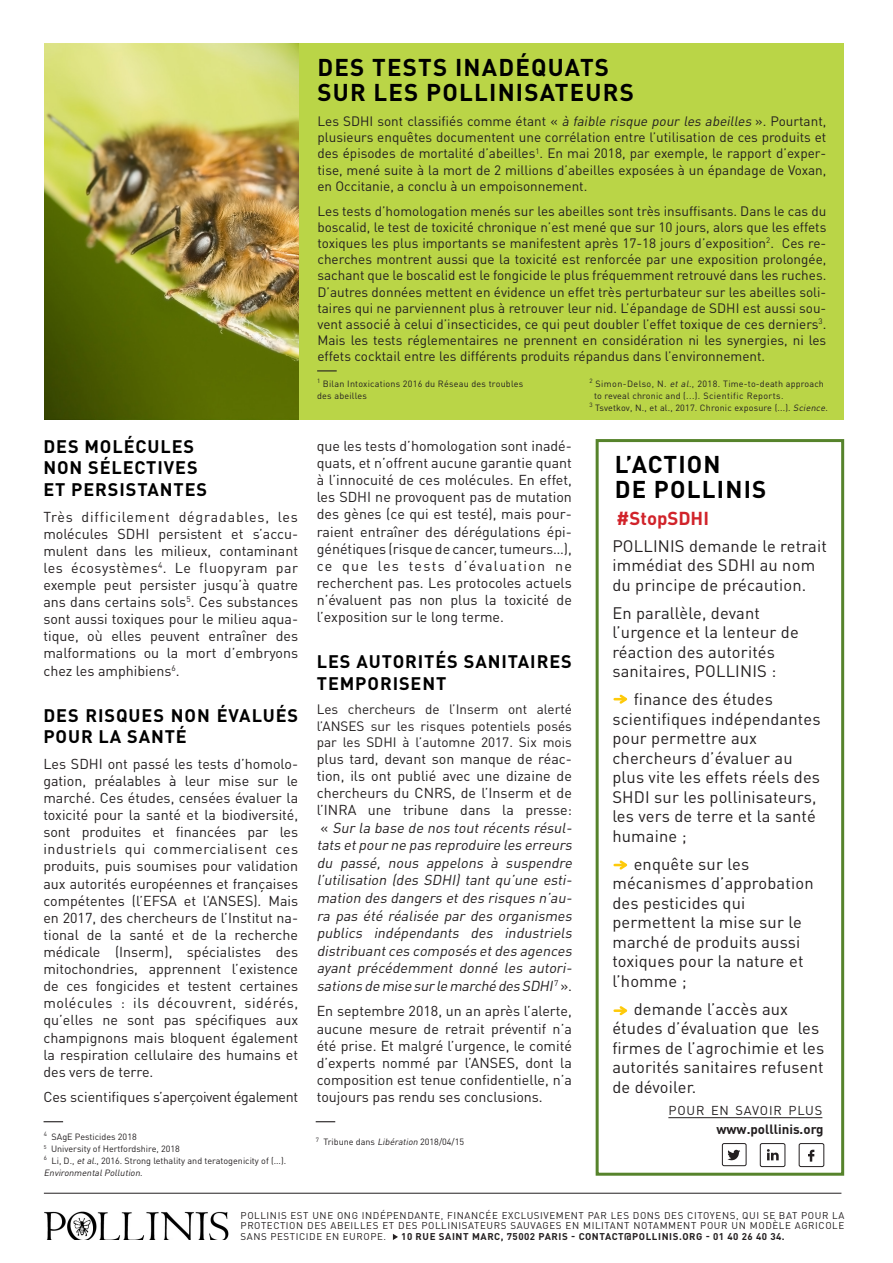
<style>
.page{position:relative;width:893px;height:1263px;background:#fff}
.page>*{position:absolute;margin:0;border:0;box-sizing:border-box;transform-origin:0 0}
.t1{font:700 24px "DINOT";letter-spacing:.05em;color:#000}
.t2{font:700 18.6px "DINOT";color:#d1232a}
.t3{font:700 18px/21.6px "DINOT";letter-spacing:.05em;color:#000}
.t4{font:16.5px/19.5px "DINOT";letter-spacing:.01em;color:#231f20}
.t5{font:14.25px/17.1px "DINOT";color:#231f20;text-align:justify}
.t6{font:italic 14.25px/17.4px "DINOT";color:#231f20}
.t7{font:14.25px "DINOT";letter-spacing:-.025em;color:#231f20}
.t8{font:13.5px/16.2px "DINOT";color:#231f20;text-align:justify}
.t9{font:700 13.35px "DINOT";color:#231f20}
.t10{font:12.75px "DINOT";letter-spacing:.07em;color:#231f20}
.t11{font:9.75px/10.5px "DINOT";letter-spacing:.06em;color:#231f20;text-align:justify}
.t12{font:700 9.75px "DINOT";letter-spacing:.06em;color:#231f20}
.t13{font:9px/12px "DINOT";letter-spacing:.01em;color:#231f20}
.t14{font:9px "DINOT";letter-spacing:.045em;color:#231f20}
.s1{font-style:italic}
.s2{font-style:normal}
</style>
<div class="page">
<img style="left:45px;top:1211px;width:183px;height:29px">
<hr style="left:44px;top:1193px;width:797px;height:1px;background:#231f20">
<div style="left:298px;top:43px;width:546px;height:377px;background:#bad547"></div>
<img style="left:44px;top:43px;width:254px;height:377px">
<svg style="left:808px;top:1150px;width:6px;height:11px"></svg>
<div style="left:799px;top:1143px;width:25px;height:24px;border:1px solid #231f20;border-radius:2px"></div>
<div style="left:760px;top:1143px;width:25px;height:24px;border:1px solid #231f20;border-radius:2px"></div>
<svg style="left:767px;top:1149px;width:12px;height:11px"></svg>
<div style="left:722px;top:1143px;width:24px;height:23px;border:1px solid #231f20;border-radius:2px"></div>
<svg style="left:727px;top:1150px;width:13px;height:10px"></svg>
<hr style="left:668px;top:1117px;width:154px;height:1px;background:#231f20">
<svg style="left:44px;top:1121px;width:19px;height:1px"></svg>
<svg style="left:316px;top:1121px;width:19px;height:1px"></svg>
<svg style="left:317px;top:370px;width:20px;height:1px"></svg>
<div style="left:596px;top:439px;width:248px;height:737px;border:3px solid #56832b"></div>
<svg style="left:615px;top:860px;width:13px;height:10px"></svg>
<svg style="left:615px;top:1006px;width:13px;height:10px"></svg>
<svg style="left:615px;top:694px;width:13px;height:10px"></svg>
<svg style="left:393px;top:1234px;width:5px;height:6px"></svg>
<p class="t3" style="left:43px;top:435px;width:165px">DES MOLÉCULES<br>NON SÉLECTIVES<br>ET PERSISTANTES</p>
<p class="t5" style="left:43px;top:507px;width:256px">Très difficilement dégradables, les molécules SDHI persistent et s’accu&shy;mulent dans les milieux, contaminant les écosystèmes<sup>4</sup>. Le fluopyram par exemple peut persister jusqu’à quatre ans dans certains sols<sup>5</sup>. Ces substances sont aussi toxiques pour le milieu aqua&shy;tique, où elles peuvent entraîner des malformations ou la mort d’embryons chez les amphibiens<sup>6</sup>.</p>
<p class="t3" style="left:43px;top:704px;width:256px">DES RISQUES NON ÉVALUÉS<br>POUR LA SANTÉ</p>
<p class="t5" style="left:43px;top:755px;width:256px">Les SDHI ont passé les tests d’homolo&shy;gation, préalables à leur mise sur le marché. Ces études, censées évaluer la toxicité pour la santé et la biodiversité, sont produites et financées par les industriels qui commercialisent ces produits, puis soumises pour validation aux autorités européennes et françaises compétentes (l’EFSA et l’ANSES). Mais en 2017, des chercheurs de l’Institut na&shy;tional de la santé et de la recherche médicale (Inserm), spécialistes des mitochondries, apprennent l’existence de ces fongicides et testent certaines molécules : ils découvrent, sidérés, qu’elles ne sont pas spécifiques aux champignons mais bloquent également la respiration cellulaire des humains et des vers de terre.</p>
<p class="t7" style="left:43px;top:1087px;width:256px">Ces scientifiques s’aperçoivent également</p>
<p class="t13" style="left:44px;top:1130px;width:94px"><sup>4</sup> SAgE Pesticides 2018</p>
<p class="t13" style="left:44px;top:1142px;width:138px"><sup>5</sup> University of Hertfordshire, 2018</p>
<p class="t13" style="left:44px;top:1154px;width:244px"><sup>6</sup> Li, D., <span class="s1">etal.</span>, 2016. Strong lethality and teratogenicity of (...).<br><span class="s1">EnvironmentalPollution</span>.</p>
<p class="t1" style="left:318px;top:51px;width:293px">DES TESTS INADÉQUATS</p>
<p class="t1" style="left:318px;top:76px;width:318px">SUR LES POLLINISATEURS</p>
<p class="t8" style="left:317px;top:112px;width:510px">Les SDHI sont classifiés comme étant « <span class="s1">à faible risque pour les abeilles</span>». Pourtant, plusieurs enquêtes documentent une corrélation entre l’utilisation de ces produits et des épisodes de mortalité d’abeilles<sup>1</sup>. En mai 2018, par exemple, le rapport d’exper&shy;tise, mené suite à la mort de 2 millions d’abeilles exposées à un épandage de Voxan, en Occitanie, a conclu à un empoisonnement.</p>
<p class="t8" style="left:317px;top:202px;width:510px">Les tests d’homologation menés sur les abeilles sont très insuffisants. Dans le cas du boscalid, le test de toxicité chronique n’est mené que sur 10 jours, alors que les effets toxiques les plus importants se manifestent après 17-18 jours d’exposition<sup>2</sup>. Ces re&shy;cherches montrent aussi que la toxicité est renforcée par une exposition prolongée, sachant que le boscalid est le fongicide le plus fréquemment retrouvé dans les ruches.<br>D’autres données mettent en évidence un effet très perturbateur sur les abeilles soli&shy;taires qui ne parviennent plus à retrouver leur nid. L’épandage de SDHI est aussi sou&shy;vent associé à celui d’insecticides, ce qui peut doubler l’effet toxique de ces derniers<sup>3</sup>.<br>Mais les tests réglementaires ne prennent en considération ni les synergies, ni les effets cocktail entre les différents produits répandus dans l’environnement.</p>
<p class="t13" style="left:317px;top:377px;width:208px"><sup>1</sup> Bilan Intoxications 2016 du Réseau des troubles</p>
<p class="t13" style="left:317px;top:389px;width:51px">des abeilles</p>
<p class="t13" style="left:589px;top:377px;width:236px"><sup>2</sup> Simon-Delso, N. <span class="s1">et al</span>., 2018. Time-to-death approach</p>
<p class="t14" style="left:594px;top:389px;width:191px">to reveal chronic and (...). Scientific Reports.</p>
<p class="t13" style="left:589px;top:401px;width:240px"><sup>3</sup> Tsvetkov, N., et al., 2017. Chronic exposure (...). <span class="s1">Science</span>.</p>
<p class="t5" style="left:317px;top:437px;width:257px">que les tests d’homologation sont inadé&shy;quats, et n’offrent aucune garantie quant à l’innocuité de ces molécules. En effet, les SDHI ne provoquent pas de mutation des gènes (ce qui est testé), mais pour&shy;raient entraîner des dérégulations épi&shy;génétiques (risque de cancer, tumeurs…), ce que les tests d’évaluation ne recherchent pas. Les protocoles actuels n’évaluent pas non plus la toxicité de l’exposition sur le long terme.</p>
<p class="t3" style="left:317px;top:650px;width:256px">LES AUTORITÉS SANITAIRES<br>TEMPORISENT</p>
<p class="t8" style="left:317px;top:701px;width:257px">Les chercheurs de l’Inserm ont alerté l’ANSES sur les risques potentiels posés par les SDHI à l’automne 2017. Six mois</p>
<p class="t6" style="left:317px;top:749px;width:260px"><span class="s2">plus tard, devant son manque de réac&shy;tion, ils ont publié avec une dizaine de chercheurs du CNRS, de l’Inserm et de l’INRA une tribune dans la presse: «</span> Sur la base de nos toutrécents résul&shy;tats etpour ne pas reproduire les erreurs du passé, nous appelons à suspendre l’utilisation (des SDHI) tant qu’une esti&shy;mation des dangers etdes risques n’au&shy;ra pas été réalisée par des organismes publics indépendants des industriels distribuantces composés etdes agences ayant précédemment donné les autori&shy;sations de mise surle marché des SDHI<sup>7</sup> <span class="s2">» .</span></p>
<p class="t5" style="left:317px;top:1002px;width:257px">En septembre 2018, un an après l’alerte, aucune mesure de retrait préventif n’a été prise. Et malgré l’urgence, le comité d’experts nommé par l’ANSES, dont la composition est tenue confidentielle, n’a toujours pas rendu ses conclusions.</p>
<p class="t13" style="left:316px;top:1135px;width:150px"><sup>7</sup> Tribune dans <span class="s1">Libération</span> 2018/04/15</p>
<p class="t1" style="left:615px;top:447px;width:108px">L’ACTION</p>
<p class="t1" style="left:615px;top:472px;width:153px">DE POLLINIS</p>
<p class="t2" style="left:617px;top:505px;width:94px">#StopSDHI</p>
<p class="t4" style="left:612px;top:535px;width:216px">POLLINIS demande le retrait immédiat des SDHI au nom du principe de précaution.</p>
<p class="t4" style="left:612px;top:602px;width:188px">En parallèle, devant l’urgence et la lenteur de réaction des autorités sanitaires, POLLINIS :</p>
<p class="t4" style="left:612px;top:689px;width:210px;text-indent:21px">finance des études scientifiques indépendantes pour permettre aux chercheurs d’évaluer au plus vite les effets réels des<br>SHDI sur les pollinisateurs, les vers de terre et la santé humaine ;</p>
<p class="t4" style="left:612px;top:853px;width:203px;text-indent:21px">enquête sur les mécanismes d’approbation des pesticides qui permettent la mise sur le marché de produits aussi toxiques pour la nature et l’homme ;</p>
<p class="t4" style="left:612px;top:998px;width:213px;text-indent:21px">demande l’accès aux études d’évaluation que les firmes de l’agrochimie et les autorités sanitaires refusent de dévoiler.</p>
<p class="t10" style="left:668px;top:1102px;width:156px">POUR EN SAVOIR PLUS</p>
<p class="t9" style="left:716px;top:1119px;width:109px">www.polllinis.org</p>
<p class="t11" style="left:241px;top:1210px;width:605px">POLLINIS EST UNE ONG INDÉPENDANTE, FINANCÉE EXCLUSIVEMENT PAR LES DONS DES CITOYENS, QUI SE BAT POUR LA PROTECTION DES ABEILLES ET DES POLLINISATEURS SAUVAGES EN MILITANT NOTAMMENT POUR UN MODÈLE AGRICOLE SANS PESTICIDE EN EUROPE.</p>
<p class="t12" style="left:401px;top:1230px;width:385px">10 RUE SAINT MARC, 75002 PARIS - CONTACT@POLLINIS.ORG - 01 40 26 40 34.</p>
</div>
